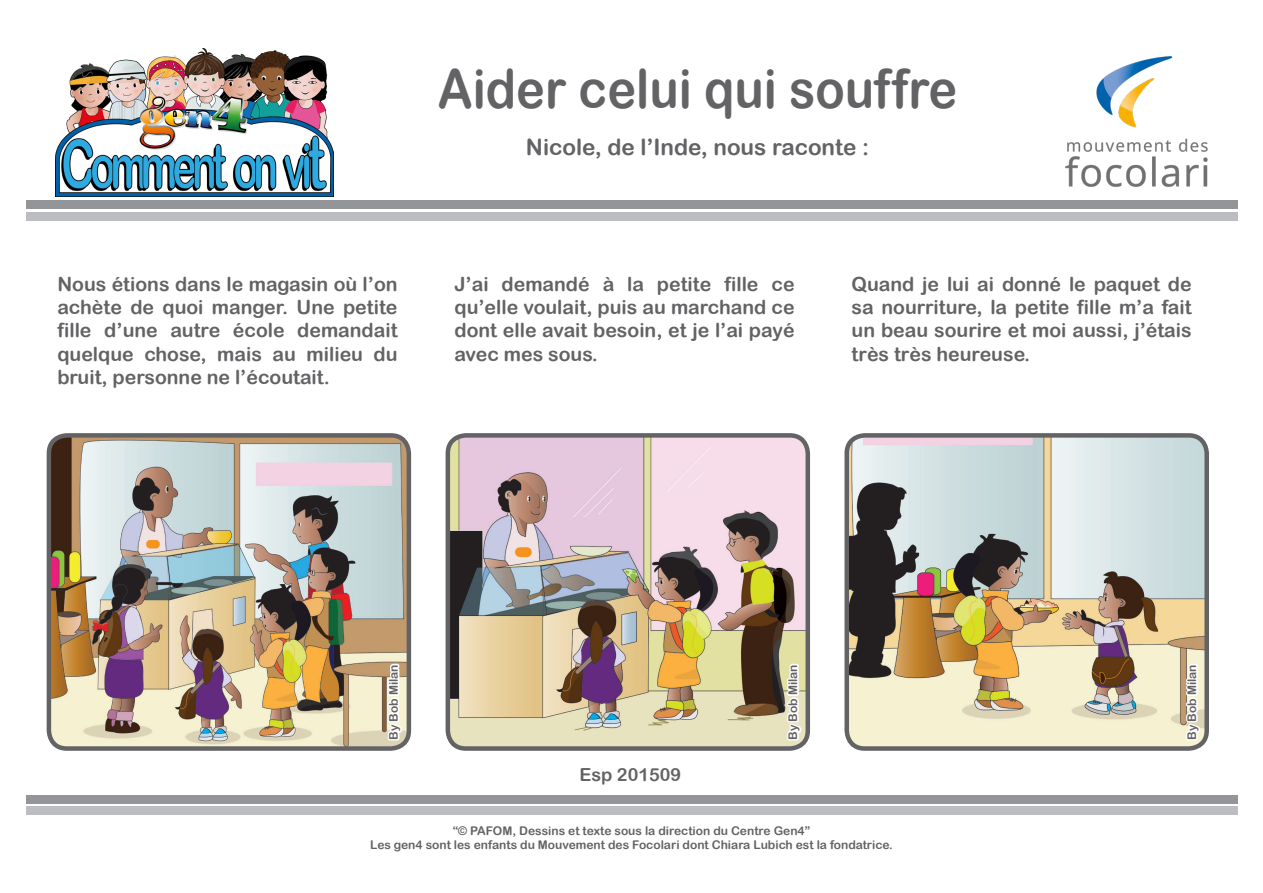
<style>
.page{position:relative;width:1263px;height:893px;background:#fff}
.page>*{position:absolute;margin:0;border:0;box-sizing:border-box;transform-origin:0 0}
.t1{font:54px "Arial Rounded MT Bold";color:#636366;scale:.9 1}
.t2{font:22.5px "Arial Rounded MT Bold";color:#636366}
.t3{font:19.5px/23.4px "Arial Rounded MT Bold";color:#636366;text-align:justify}
.t4{font:18px "Arial Rounded MT Bold";color:#636366}
.t5{font:12px "Arial Rounded MT Bold";color:#636366}
</style>
<div class="page">
<img style="left:56px;top:49px;width:278px;height:147px">
<img style="left:1065px;top:56px;width:143px;height:131px">
<div style="left:26px;top:806px;width:1211px;height:8px;background:#bcbdc0"></div>
<div style="left:26px;top:795px;width:1211px;height:8px;background:#939598"></div>
<div style="left:26px;top:212px;width:1211px;height:8px;background:#bcbdc0"></div>
<div style="left:26px;top:201px;width:1211px;height:8px;background:#939598"></div>
<img style="left:849px;top:438px;width:355px;height:308px">
<div style="left:844px;top:433px;width:365px;height:318px;border:4px solid #636366;border-radius:18px"></div>
<img style="left:448px;top:438px;width:357px;height:308px">
<div style="left:446px;top:433px;width:364px;height:318px;border:4px solid #636366;border-radius:18px"></div>
<img style="left:52px;top:438px;width:354px;height:308px">
<div style="left:47px;top:433px;width:364px;height:318px;border:4px solid #636366;border-radius:18px"></div>
<svg style="left:367px;top:649px;width:40px;height:94px"></svg>
<svg style="left:766px;top:649px;width:40px;height:94px"></svg>
<svg style="left:1165px;top:649px;width:40px;height:94px"></svg>
<p class="t1" style="left:438px;top:57px;width:579px">Aider celui qui souffre</p>
<p class="t2" style="left:526px;top:134px;width:345px">Nicole, de l’Inde, nous raconte :</p>
<p class="t3" style="left:57px;top:272px;width:342px">Nous étions dans le magasin où l’on achète de quoi manger. Une petite fille d’une autre école demandait quelque chose, mais au milieu du bruit, personne ne l’écoutait.</p>
<p class="t3" style="left:454px;top:272px;width:342px">J’ai demandé à la petite fille ce qu’elle voulait, puis au marchand ce dont elle avait besoin, et je l’ai payé avec mes sous.</p>
<p class="t3" style="left:851px;top:272px;width:342px">Quand je lui ai donné le paquet de sa nourriture, la petite fille m’a fait un beau sourire et moi aussi, j’étais très très heureuse.</p>
<p class="t5" style="left:386px;top:740px;width:77px;rotate:-90deg">By Bob Milan</p>
<p class="t5" style="left:786px;top:740px;width:77px;rotate:-90deg">By Bob Milan</p>
<p class="t5" style="left:1185px;top:740px;width:77px;rotate:-90deg">By Bob Milan</p>
<p class="t4" style="left:579px;top:764px;width:103px">Esp 201509</p>
<p class="t5" style="left:453px;top:824px;width:359px">“© PAFOM, Dessins et texte sous la direction du Centre Gen4”</p>
<p class="t5" style="left:370px;top:838px;width:524px">Les gen4 sont les enfants du Mouvement des Focolari dont Chiara Lubich est la fondatrice.</p>
</div>
